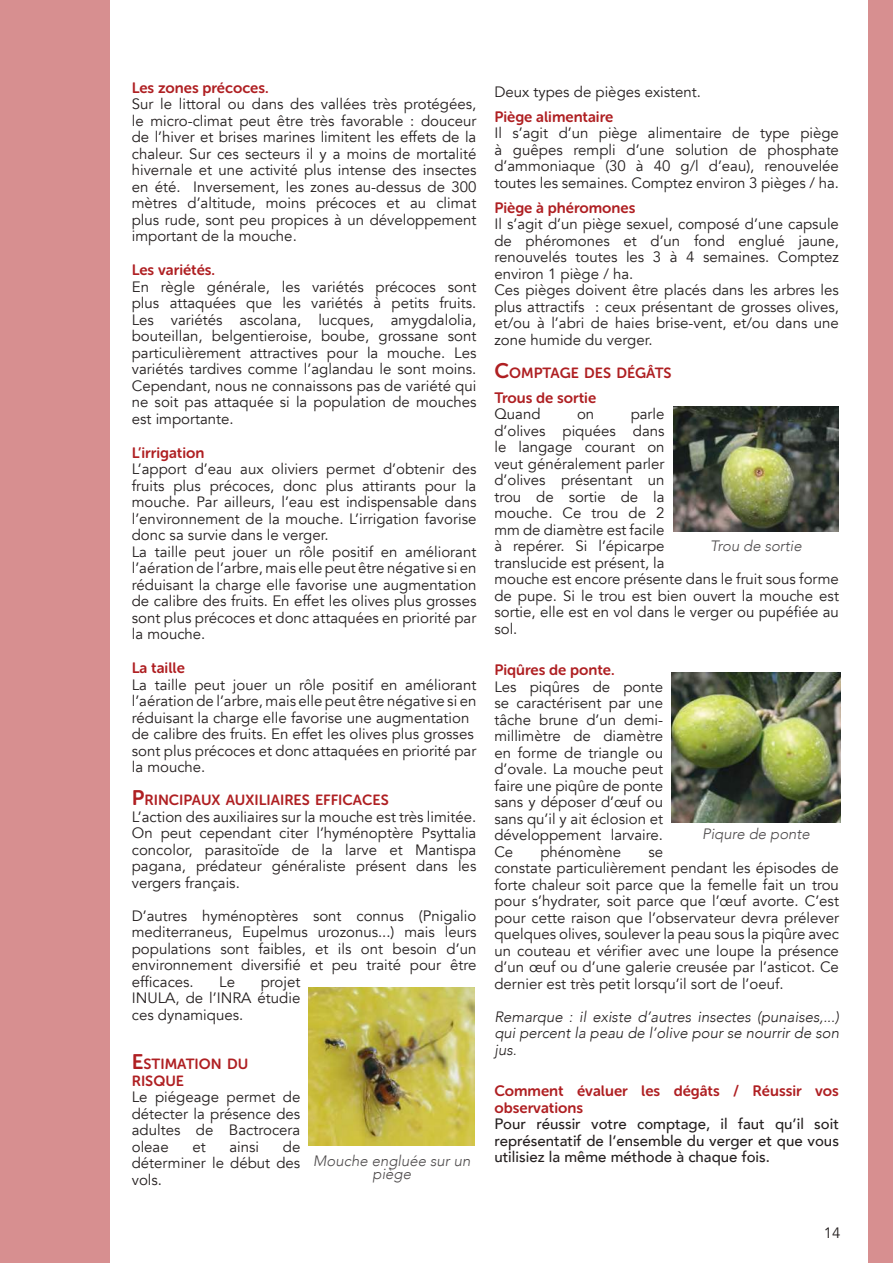
<style>
.page{position:relative;width:893px;height:1263px;background:#fff}
.page>*{position:absolute;margin:0;border:0;box-sizing:border-box;transform-origin:0 0}
.t1{font:15px/16.5px "Avenir";color:#241f1f;text-align:justify}
.t2{font:15px/16.5px "Museo Sans Rounded 700";color:#af1f22}
.t3{font:500 15px/16.5px "Avenir";color:#241f1f}
.t4{font:italic 300 15px/16.5px "Avenir";color:#241f1f;text-align:justify}
.t5{font:italic 300 15px "Avenir";color:#4e4b4c}
.t6{font:14.7px/16.5px "Museo Sans Rounded 700";color:#af1f22}
.s1{font-size:21px}
</style>
<div class="page">
<div style="left:0;top:0;width:110px;height:1263px;background:#d78f90"></div>
<div style="left:868px;top:0;width:25px;height:1263px;background:#d78f90"></div>
<img style="left:309px;top:988px;width:166px;height:157px">
<img style="left:673px;top:407px;width:166px;height:124px">
<img style="left:672px;top:673px;width:168px;height:149px">
<p class="t2" style="left:132px;top:79px;width:138px">Les zones précoces.</p>
<p class="t1" style="left:132px;top:96px;width:346px">Sur le littoral ou dans des vallées très protégées, le micro-climat peut être très favorable : douceur de l’hiver et brises marines limitent les effets de la chaleur. Sur ces secteurs il y a moins de mortalité hivernale et une activité plus intense des insectes en été. Inversement, les zones au-dessus de 300 mètres d’altitude, moins précoces et au climat plus rude, sont peu propices à un développement important de la mouche.</p>
<p class="t2" style="left:132px;top:262px;width:85px">Les variétés.</p>
<p class="t1" style="left:132px;top:279px;width:346px">En règle générale, les variétés précoces sont plus attaquées que les variétés à petits fruits.<br>Les variétés ascolana, lucques, amygdalolia, bouteillan, belgentieroise, boube, grossane sont particulièrement attractives pour la mouche. Les variétés tardives comme l’aglandau le sont moins.<br>Cependant, nous ne connaissons pas de variété qui ne soit pas attaquée si la population de mouches est importante.</p>
<p class="t2" style="left:132px;top:444px;width:74px">L’irrigation</p>
<p class="t1" style="left:132px;top:461px;width:346px;text-align:left">L’apport d’eau aux oliviers permet d’obtenir des fruits plus précoces, donc plus attirants pour la mouche. Par ailleurs, l’eau est indispensable dans l’environnement de la mouche. L’irrigation favorise donc sa survie dans le verger.<br>La taille peut jouer un rôle positif en améliorant l’aération de l’arbre, mais elle peut être négative si en réduisant la charge elle favorise une augmentation de calibre des fruits. En effet les olives plus grosses sont plus précoces et donc attaquées en priorité par la mouche.</p>
<p class="t2" style="left:132px;top:660px;width:55px">La taille</p>
<p class="t1" style="left:132px;top:677px;width:346px;text-align:left">La taille peut jouer un rôle positif en améliorant l’aération de l’arbre, mais elle peut être négative si en réduisant la charge elle favorise une augmentation de calibre des fruits. En effet les olives plus grosses sont plus précoces et donc attaquées en priorité par la mouche.</p>
<p class="t6" style="left:132px;top:792px;width:258px"><span class="s1">P</span>RINCIPAUX AUXILIAIRES EFFICACES</p>
<p class="t1" style="left:132px;top:809px;width:346px">L’action des auxiliaires sur la mouche est très limitée.<br>On peut cependant citer l’hyménoptère Psyttalia concolor, parasitoïde de la larve et Mantispa pagana, prédateur généraliste présent dans les vergers français.</p>
<p class="t1" style="left:132px;top:908px;width:346px">D’autres hyménoptères sont connus (Pnigalio mediterraneus, Eupelmus urozonus...) mais leurs populations sont faibles, et ils ont besoin d’un environnement diversifié et peu traité pour être efficaces.</p>
<p class="t1" style="left:494px;top:83px;width:208px">Deux types de pièges existent.</p>
<p class="t2" style="left:494px;top:108px;width:120px">Piège alimentaire</p>
<p class="t1" style="left:494px;top:125px;width:346px">Il s’agit d’un piège alimentaire de type piège à guêpes rempli d’une solution de phosphate d’ammoniaque (30 à 40 g/l d’eau), renouvelée toutes les semaines. Comptez environ 3 pièges / ha.</p>
<p class="t2" style="left:494px;top:199px;width:143px">Piège à phéromones</p>
<p class="t1" style="left:494px;top:216px;width:346px;text-align:left">Il s’agit d’un piège sexuel, composé d’une capsule de phéromones et d’un fond englué jaune, renouvelés toutes les 3 à 4 semaines. Comptez environ 1 piège / ha.<br>Ces pièges doivent être placés dans les arbres les plus attractifs : ceux présentant de grosses olives, et/ou à l’abri de haies brise-vent, et/ou dans une zone humide du verger.</p>
<p class="t6" style="left:494px;top:364px;width:179px"><span class="s1">C</span>OMPTAGE DES DÉGÂTS</p>
<p class="t2" style="left:494px;top:389px;width:103px">Trous de sortie</p>
<p class="t1" style="left:494px;top:406px;width:48px">Quand</p>
<p class="t1" style="left:577px;top:406px;width:19px">on</p>
<p class="t1" style="left:494px;top:406px;width:346px;text-align:left;text-indent:136px">parle<br>d’olives piquées dans<br>le langage courant on<br>veut généralement parler<br>d’olives présentant un<br>trou de sortie de la<br>mouche. Ce trou de 2<br>mm de diamètre est facile<br>à repérer. Si l’épicarpe<br>translucide est présent, la<br>mouche est encore présente dans le fruit sous forme de pupe. Si le trou est bien ouvert la mouche est sortie, elle est en vol dans le verger ou pupéfiée au sol.</p>
<p class="t2" style="left:494px;top:662px;width:122px">Piqûres de ponte.</p>
<p class="t1" style="left:494px;top:678px;width:170px">Les piqûres de ponte se caractérisent par une tâche brune d’un demi&shy;millimètre de diamètre en forme de triangle ou d’ovale. La mouche peut faire une piqûre de ponte sans y déposer d’œuf ou sans qu’il y ait éclosion et développement larvaire.<br>Ce</p>
<p class="t5" style="left:710px;top:536px;width:93px">Trou de sortie</p>
<p class="t5" style="left:702px;top:825px;width:109px">Piqure de ponte</p>
<p class="t1" style="left:540px;top:843px;width:82px">phénomène</p>
<p class="t1" style="left:494px;top:843px;width:346px;text-align:left;text-indent:154px">se<br>constate particulièrement pendant les épisodes de forte chaleur soit parce que la femelle fait un trou pour s’hydrater, soit parce que l’œuf avorte. C’est pour cette raison que l’observateur devra prélever quelques olives, soulever la peau sous la piqûre avec un couteau et vérifier avec une loupe la présence d’un œuf ou d’une galerie creusée par l’asticot. Ce dernier est très petit lorsqu’il sort de l’oeuf.</p>
<p class="t4" style="left:494px;top:1008px;width:346px">Remarque : il existe d’autres insectes (punaises,...) qui percent la peau de l’olive pour se nourrir de son jus.</p>
<p class="t2" style="left:494px;top:1083px;width:346px">Comment évaluer les dégâts / Réussir vos observations</p>
<p class="t3" style="left:494px;top:1115px;width:346px">Pour réussir votre comptage, il faut qu’il soit représentatif de l’ensemble du verger et que vous</p>
<p class="t1" style="left:219px;top:974px;width:17px">Le</p>
<p class="t1" style="left:132px;top:974px;width:170px;text-indent:129px">projet INULA, de l’INRA étudie ces dynamiques.</p>
<p class="t6" style="left:132px;top:1056px;width:118px"><span class="s1">E</span>STIMATION DU<br>RISQUE</p>
<p class="t1" style="left:132px;top:1089px;width:170px">Le piégeage permet de détecter la présence des adultes de Bactrocera oleae</p>
<p class="t1" style="left:132px;top:1139px;width:170px;text-indent:151px">de déterminer le début des vols.</p>
<p class="t1" style="left:192px;top:1139px;width:15px">et</p>
<p class="t1" style="left:229px;top:1139px;width:31px">ainsi</p>
<p class="t5" style="left:313px;top:1151px;width:159px">Mouche engluée sur un</p>
<p class="t3" style="left:494px;top:1148px;width:277px">utilisiez la même méthode à chaque fois.</p>
<p class="t5" style="left:372px;top:1165px;width:40px">piège</p>
<p class="t1" style="left:824px;top:1225px;width:18px">14</p>
</div>
